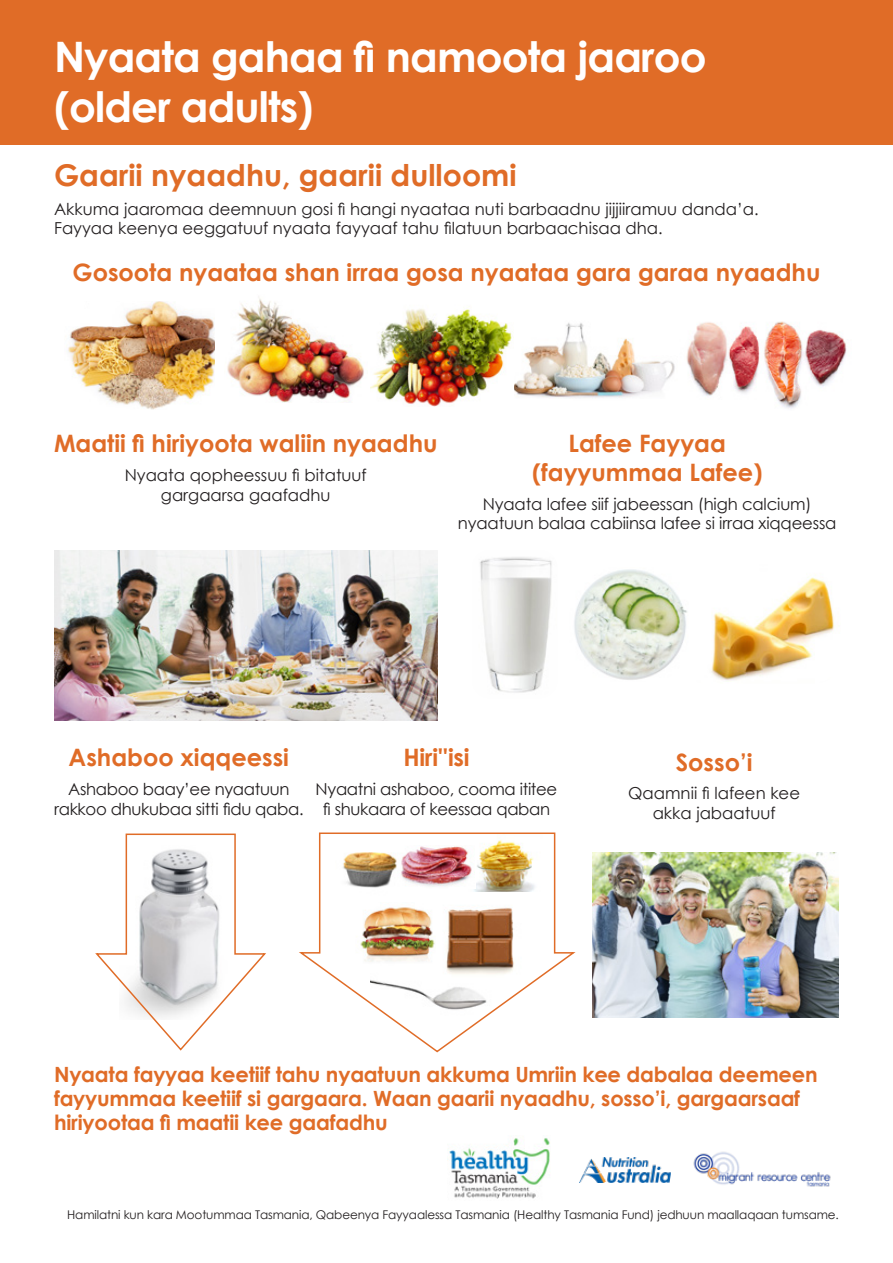
<style>
.page{position:relative;width:893px;height:1263px;background:#fff}
.page>*{position:absolute;margin:0;border:0;box-sizing:border-box;transform-origin:0 0}
.t1{font:700 42px/49.5px "Century Gothic";letter-spacing:-.02em;color:#fff}
.Paragraph_Style_1{font:700 30px "Century Gothic";color:#e06c27}
.Paragraph_Style_1-2{font:700 24px/28.8px "Century Gothic";color:#e06c27;text-align:center}
.t2{font:700 21px/24px "Century Gothic";letter-spacing:-.01em;color:#e06c27}
.Paragraph_Style_2{font:16.5px/19.8px "Century Gothic";letter-spacing:-.01em;color:#231f20;text-align:center}
.Paragraph_Style_1-3{font:16.5px/19.8px "Century Gothic";color:#231f20;text-align:center}
.t3{font:12px "Century Gothic";letter-spacing:-.01em;color:#231f20}
</style>
<div class="page">
<img style="left:227px;top:297px;width:137px;height:105px">
<img style="left:68px;top:302px;width:146px;height:108px">
<img style="left:513px;top:323px;width:162px;height:75px">
<img style="left:686px;top:321px;width:161px;height:88px">
<img style="left:370px;top:306px;width:143px;height:100px">
<div style="left:0;top:0;width:893px;height:145px;background:#e06c27"></div>
<img style="left:711px;top:574px;width:128px;height:107px">
<img style="left:574px;top:569px;width:113px;height:111px">
<img style="left:480px;top:557px;width:72px;height:136px">
<img style="left:54px;top:550px;width:383px;height:170px">
<div style="left:52px;top:282px;width:31px;height:31px;background:#fff"></div>
<img style="left:593px;top:853px;width:246px;height:164px">
<svg style="left:95px;top:833px;width:171px;height:218px"></svg>
<img style="left:299px;top:832px;width:277px;height:221px">
<img style="left:693px;top:1152px;width:138px;height:35px">
<img style="left:579px;top:1157px;width:92px;height:26px">
<img style="left:447px;top:1138px;width:103px;height:61px">
<p class="t1" style="left:54px;top:30px;width:654px">Nyaata gahaa fi namoota jaaroo (older adults)</p>
<p class="Paragraph_Style_1" style="left:54px;top:153px;width:464px">Gaarii nyaadhu, gaarii dulloomi</p>
<p class="Paragraph_Style_2" style="left:54px;top:198px;width:706px;text-align:left">Akkuma jaaromaa deemnuun gosi fi hangi nyaataa nuti barbaadnu jijjiiramuu danda’a.<br>Fayyaa keenya eeggatuuf nyaata fayyaaf tahu filatuun barbaachisaa dha.</p>
<p class="Paragraph_Style_1-2" style="left:73px;top:256px;width:749px">Gosoota nyaataa shan irraa gosa nyaataa gara garaa nyaadhu</p>
<p class="Paragraph_Style_1-2" style="left:54px;top:428px;width:385px">Maatii fi hiriyoota waliin nyaadhu</p>
<p class="Paragraph_Style_1-3" style="left:125px;top:465px;width:244px">Nyaata qopheessuu fi bitatuuf gargaarsa gaafadhu</p>
<p class="Paragraph_Style_1-2" style="left:532px;top:428px;width:232px">Lafee Fayyaa (fayyummaa Lafee)</p>
<p class="Paragraph_Style_2" style="left:458px;top:493px;width:380px">Nyaata lafee siif jabeessan (high calcium) nyaatuun balaa cabiinsa lafee si irraa xiqqeessa</p>
<p class="Paragraph_Style_1-2" style="left:69px;top:742px;width:222px">Ashaboo xiqqeessi</p>
<p class="Paragraph_Style_2" style="left:54px;top:779px;width:251px">Ashaboo baay’ee nyaatuun rakkoo dhukubaa sitti fidu qaba.</p>
<p class="Paragraph_Style_1-2" style="left:403px;top:742px;width:68px">Hiri''isi</p>
<p class="Paragraph_Style_2" style="left:316px;top:779px;width:243px">Nyaatni ashaboo, cooma ititee fi shukaara of keessaa qaban</p>
<p class="Paragraph_Style_1-2" style="left:676px;top:747px;width:78px">Sosso’i</p>
<p class="Paragraph_Style_2" style="left:628px;top:783px;width:173px">Qaamnii fi lafeen kee akka jabaatuuf</p>
<p class="t2" style="left:54px;top:1062px;width:765px">Nyaata fayyaa keetiif tahu nyaatuun akkuma Umriin kee dabalaa deemeen fayyummaa keetiif si gargaara. Waan gaarii nyaadhu, sosso’i, gargaarsaaf hiriyootaa fi maatii kee gaafadhu</p>
<p class="t3" style="left:67px;top:1206px;width:773px">Hamilatni kun kara Mootummaa Tasmania, Qabeenya Fayyaalessa Tasmania (Healthy Tasmania Fund) jedhuun maallaqaan tumsame.</p>
</div>
